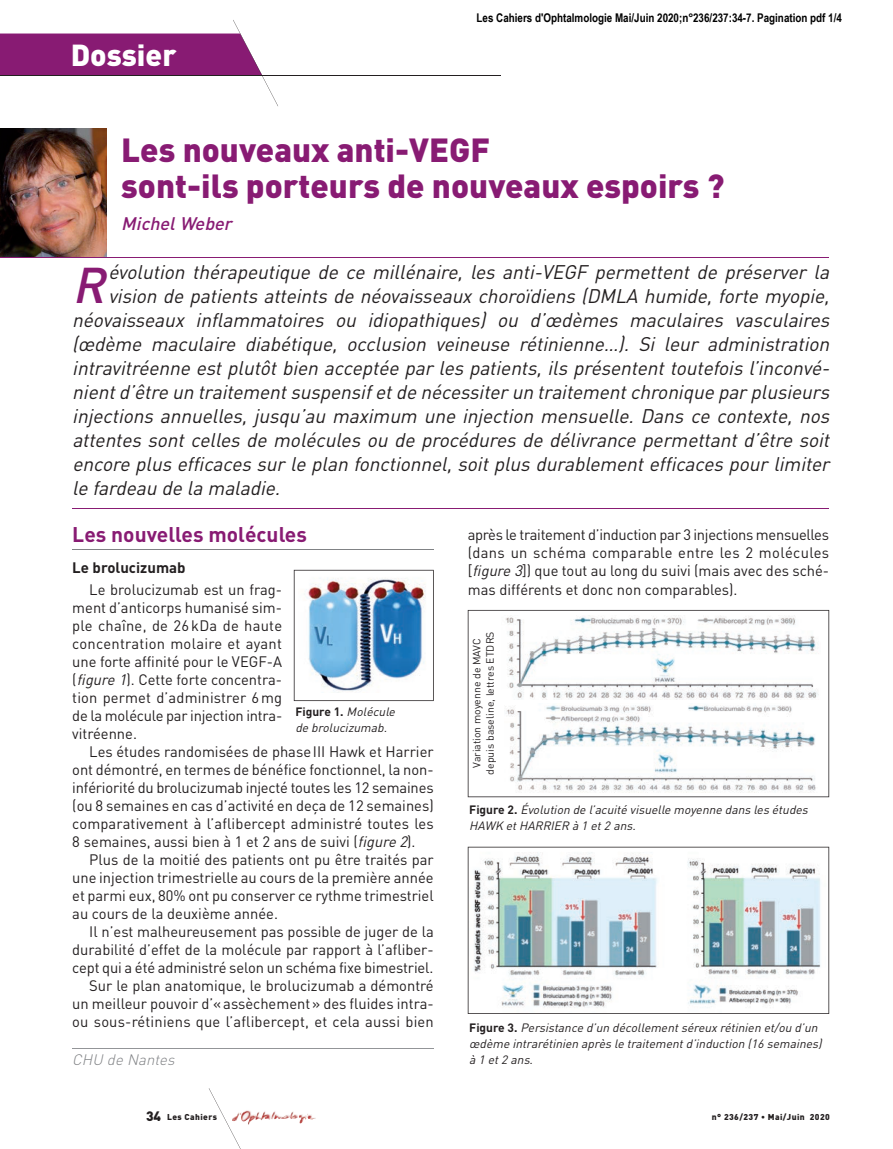
<style>
.page{position:relative;width:893px;height:1149px;background:#fff}
.page>*{position:absolute;margin:0;border:0;box-sizing:border-box;transform-origin:0 0}
.t1{font:italic 49.5px "DIN Medium 8";color:#881b73}
.t2{font:33px/36px "DIN Black 10";color:#881b73}
.t3{font:30px "DIN Black 10";color:#fff}
.t4{font:21px "DIN Bold 7";color:#881b73}
.t5{font:italic 19.5px "DIN Regular 9";letter-spacing:-.005em;color:#231f20}
.t6{font:italic 18px "DIN Medium 8";color:#881b73}
.t7{font:15px/18px "DIN Regular 9";color:#231f20;text-align:justify}
.t8{font:15px "DIN Bold 7";color:#231f20}
.t9{font:italic 15px "DIN Light 8";color:#808285}
.t10{font:italic 12px/15.8px "DIN Regular 9";color:#231f20}
.t11{font:700 12px "Arial Narrow";color:#000}
.t12{font:12px "DIN Bold 7";color:#231f20}
.t13{font:10.5px/13.5px "DIN Regular 9";color:#231f20;text-align:center}
.t14{font:8.4px "DIN Black 10";letter-spacing:.05em;color:#231f20}
.s1{font-style:italic}
.s2{font-family:"DIN Regular 9";font-style:italic}
.s3{font-family:"DIN Bold 7";font-style:normal}
.s4{font-size:13.5px}
</style>
<div class="page">
<img style="left:248px;top:1110px;width:68px;height:14px">
<svg style="left:209px;top:1088px;width:39px;height:60px"></svg>
<hr style="left:0;top:75px;width:501px;height:1px;background:#231f20">
<svg style="left:0;top:20px;width:278px;height:86px"></svg>
<hr style="left:72px;top:549px;width:362px;height:1px;background:#808285">
<hr style="left:72px;top:257px;width:757px;height:1px;background:#881b73">
<hr style="left:72px;top:508px;width:757px;height:1px;background:#881b73">
<hr style="left:72px;top:1047px;width:362px;height:1px;background:#939598">
<img style="left:0;top:129px;width:106px;height:128px">
<hr style="left:0;top:257px;width:106px;height:1px;background:#881b73">
<svg style="left:468px;top:609px;width:361px;height:188px"></svg>
<div style="left:474px;top:615px;width:347px;height:84px;background:#fff"></div>
<img style="left:505px;top:615px;width:314px;height:84px">
<img style="left:294px;top:569px;width:140px;height:131px">
<svg style="left:468px;top:846px;width:361px;height:167px"></svg>
<h3 class="t3" style="left:71px;top:45px;width:107px">Dossier</h3>
<p class="t11" style="left:477px;top:8px;width:367px">Les Cahiers d'Ophtalmologie Mai/Juin 2020;n°236/237:34-7. Pagination pdf 1/4</p>
<h2 class="t2" style="left:121px;top:134px;width:605px">Les nouveaux anti-VEGF<br>sont-ils porteurs de nouveaux espoirs ?</h2>
<p class="t6" style="left:121px;top:217px;width:116px">Michel Weber</p>
<h1 class="t1" style="left:72px;top:268px;width:44px">R</h1>
<h3 class="t5" style="left:108px;top:265px;width:726px">évolution thérapeutique de ce millénaire, les anti-VEGF permettent de préserver la</h3>
<h3 class="t5" style="left:108px;top:289px;width:726px">vision de patients atteints de néovaisseaux choroïdiens (DMLA humide, forte myopie,</h3>
<h3 class="t5" style="left:72px;top:313px;width:762px">néovaisseaux inflammatoires ou idiopathiques) ou d’œdèmes maculaires vasculaires</h3>
<h3 class="t5" style="left:72px;top:337px;width:762px">(œdème maculaire diabétique, occlusion veineuse rétinienne…). Si leur administration</h3>
<h3 class="t5" style="left:72px;top:361px;width:762px">intravitréenne est plutôt bien acceptée par les patients, ils présentent toutefois l’inconvé-</h3>
<h3 class="t5" style="left:72px;top:385px;width:762px">nientd’être un traitementsuspensifetde nécessiter un traitementchronique par plusieurs</h3>
<h3 class="t5" style="left:72px;top:409px;width:762px">injections annuelles, jusqu’au maximum une injection mensuelle. Dans ce contexte, nos</h3>
<h3 class="t5" style="left:72px;top:433px;width:762px">attentes sont celles de molécules ou de procédures de délivrance permettant d’être soit</h3>
<h3 class="t5" style="left:72px;top:457px;width:762px">encore plus efficaces sur le plan fonctionnel, soit plus durablement efficaces pour limiter</h3>
<h3 class="t5" style="left:72px;top:481px;width:213px">le fardeau de la maladie.</h3>
<h3 class="t4" style="left:72px;top:527px;width:236px">Les nouvelles molécules</h3>
<p class="t8" style="left:72px;top:562px;width:115px">Le brolucizumab</p>
<p class="t7" style="left:72px;top:581px;width:211px;text-indent:17px">Le brolucizumab est un frag&shy;ment d’anticorps humanisé sim&shy;ple chaîne, de 26 kDa de haute concentration molaire et ayant une forte affinité pour le VEGF-A (<span class="s1">figure 1</span>). Cette forte concentra&shy;tion permet d’administrer 6 mg de la molécule par injection intra&shy;vitréenne.</p>
<p class="t7" style="left:72px;top:743px;width:363px;text-indent:17px">Les études randomisées de phase III Hawk et Harrier ont démontré, en termes de bénéfice fonctionnel, la non&shy;infériorité du brolucizumab injecté toutes les 12 semaines (ou 8 semaines en cas d’activité en deça de 12 semaines) comparativement à l’aflibercept administré toutes les 8 semaines, aussi bien à 1 et 2 ans de suivi (<span class="s1">figure 2</span>).</p>
<p class="t7" style="left:72px;top:851px;width:363px;text-indent:17px">Plus de la moitié des patients ont pu être traités par une injection trimestrielle au cours de la première année et parmi eux, 80% ont pu conserver ce rythme trimestriel au cours de la deuxième année.</p>
<p class="t7" style="left:72px;top:923px;width:363px;text-align:right">Il n’est malheureusement pas possible de juger de la durabilité d’effet de la molécule par rapport à l’afliber&shy;cept qui a été administré selon un schéma fixe bimestriel.<br>Sur le plan anatomique, le brolucizumab a démontré un meilleur pouvoir d’« assèchement » des fluides intra&shy;ou sous-rétiniens que l’aflibercept, et cela aussi bien</p>
<p class="t12" style="left:295px;top:707px;width:103px">F i g u re 1 . <span class="s2">Molécule</span></p>
<p class="t10" style="left:295px;top:721px;width:95px">de brolucizumab.</p>
<p class="t9" style="left:72px;top:1054px;width:107px">CHU de Nantes</p>
<p class="t7" style="left:468px;top:527px;width:363px">après le traitement d’induction par 3 injections mensuelles (dans un schéma comparable entre les 2 molécules [<span class="s1">figure 3</span>]) que tout au long du suivi (mais avec des sché&shy;mas différents et donc non comparables).</p>
<p class="t13" style="left:471px;top:774px;width:145px;rotate:-90deg">Variation moyenne de MAVC depuis baseline, lettres ETDRS</p>
<p class="t10" style="left:469px;top:802px;width:342px"><span class="s3">F i g u re 2 .</span> Évolution de l’acuité visuelle moyenne dans les études<br>HAWK etHARRIER à 1 et2 ans.</p>
<p class="t10" style="left:469px;top:1020px;width:356px"><span class="s3">F i g u re 3 .</span> Persistance d’un décollementséreux rétinien et/ou d’un œdème intrarétinien après le traitementd’induction (16 semaines) à 1 et2 ans.</p>
<p class="t14" style="left:146px;top:1113px;width:72px"><span class="s4">34</span> Les Cahiers</p>
<p class="t14" style="left:712px;top:1113px;width:120px">n° 236/237 • Mai/Juin 2020</p>
</div>
